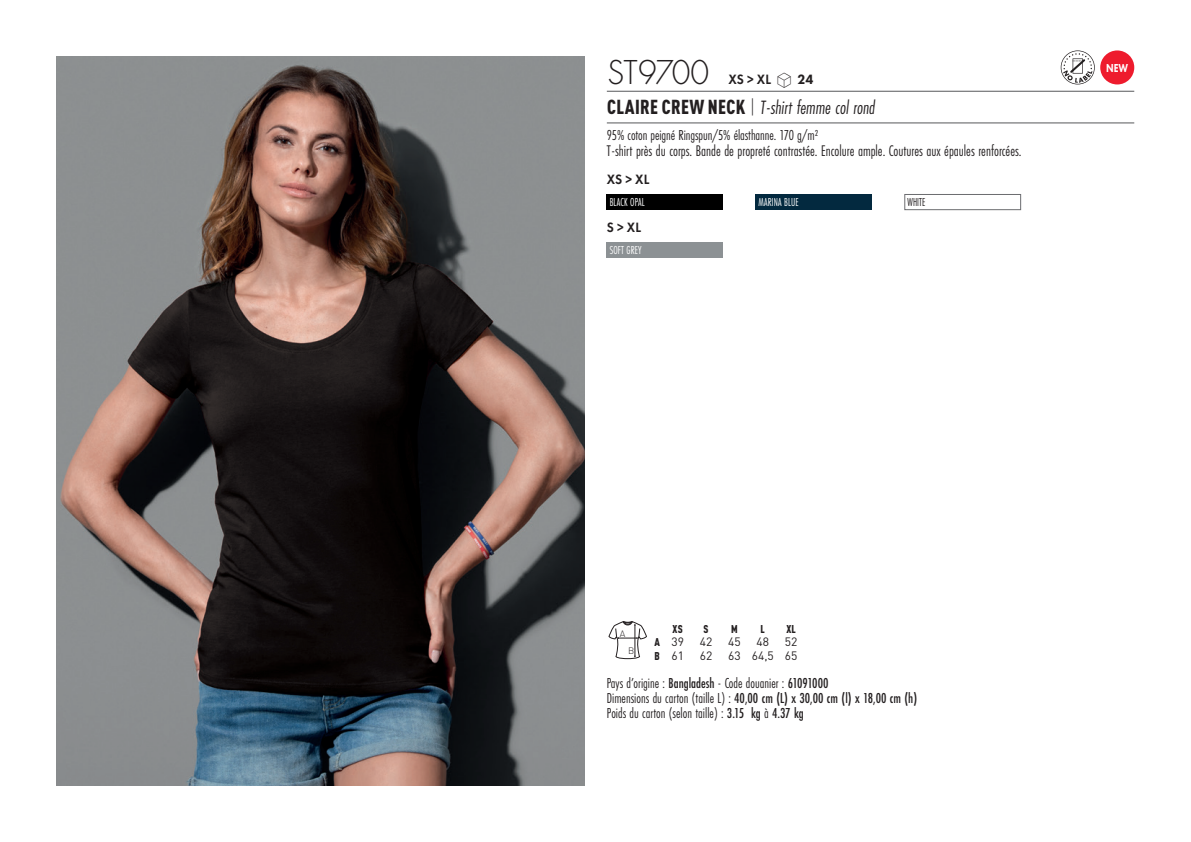
<style>
.page{position:relative;width:1191px;height:842px;background:#fff}
.page>*{position:absolute;margin:0;border:0;box-sizing:border-box;transform-origin:0 0}
.t1{font:300 36px "Futura PT";letter-spacing:-.03em;color:#231f20;scale:.95 1}
.t2{font:italic 20px "Futura PT Cond";color:#231f20;scale:.95 1}
.t3{font:16px "Futura PT Cond";color:#231f20;scale:.95 1}
.grammage_2020{font:15px "Futura PT Cond";color:#231f20;scale:.95 1}
.t4{font:500 15px "Futura PT Cond";color:#231f20;scale:.95 1}
.t5{font:600 14px "Futura PT";letter-spacing:.01em;color:#231f20;scale:.95 1}
.Coloris_nuancier_bla{font:12px "Futura PT Cond";letter-spacing:.01em;color:#fff;scale:.9 1}
._88_tailles_tab_maig{font:12px "DIN Pro";color:#231f20}
.Coloris_nuancier{font:12px "Futura PT Cond";letter-spacing:.01em;color:#231f20;scale:.9 1}
.nuancier_bloc_packsh{font:800 12px "Futura PT";color:#fff;scale:.8 1}
._88_tailles_tab_maig-2{font:900 condensed 11.2px "DIN Pro";color:#231f20;scale:.95 1}
.t6{font:300 9.2px "DIN";color:#231f20}
.s1{font-family:"Linotype Shapeshifter";font-weight:400;font-size:20px}
.s2{font-weight:800}
.s3{font-family:"DIN Pro";font-weight:900;font-style:normal;font-stretch:condensed}
.s4{font-family:"DIN Pro";font-weight:300;font-style:normal;font-stretch:condensed}
.s5{font-weight:900;font-stretch:condensed;font-size:11.2px}
.s6{font-weight:500}
.s7{font-weight:400}
</style>
<div class="page">
<img style="left:57px;top:57px;width:527px;height:728px">
<hr style="left:607px;top:91px;width:527px;height:1px;background:#57585a">
<hr style="left:607px;top:123px;width:527px;height:1px;background:#57585a">
<svg style="left:1060px;top:50px;width:34px;height:34px"></svg>
<div style="left:1100px;top:50px;width:34px;height:34px;background:#ee1b2d;border-radius:50%"></div>
<div style="left:607px;top:194px;width:116px;height:16px;background:#000"></div>
<div style="left:755px;top:194px;width:117px;height:16px;background:#03293f"></div>
<div style="left:904px;top:194px;width:116px;height:16px;background:#fff;border:1px solid #6c6d70"></div>
<div style="left:607px;top:242px;width:116px;height:16px;background:#8c9194"></div>
<svg style="left:608px;top:621px;width:39px;height:38px"></svg>
<p class="t1" style="left:607px;top:52px;width:109px">ST9700</p>
<p class="t5" style="left:728px;top:71px;width:91px">XS &gt; XL <span class="s1">S</span> <span class="s2">24</span></p>
<p class="t2" style="left:607px;top:96px;width:284px"><span class="s3">CLAIRE CREW NECK</span> <span class="s4">|</span> T-shirt femme col rond</p>
<p class="grammage_2020" style="left:607px;top:126px;width:224px">95% coton peigné Ringspun/5% élasthanne. 170 g/m2</p>
<p class="t3" style="left:607px;top:142px;width:438px">T-shirt près du corps. Bande de propreté contrastée. Encolure ample. Coutures aux épaules renforcées.</p>
<p class="t5" style="left:607px;top:170px;width:46px">XS &gt; XL</p>
<p class="Coloris_nuancier_bla" style="left:610px;top:195px;width:40px">BLACK OPAL</p>
<p class="Coloris_nuancier_bla" style="left:758px;top:195px;width:46px">MARINA BLUE</p>
<p class="Coloris_nuancier" style="left:907px;top:195px;width:22px">WHITE</p>
<p class="t5" style="left:607px;top:219px;width:38px">S &gt; XL</p>
<p class="Coloris_nuancier_bla" style="left:610px;top:243px;width:37px">SOFT GREY</p>
<p class="nuancier_bloc_packsh" style="left:1106px;top:61px;width:29px">NEW</p>
<p class="_88_tailles_tab_maig-2" style="left:672px;top:620px;width:12px">XS</p>
<p class="_88_tailles_tab_maig-2" style="left:703px;top:620px;width:7px">S</p>
<p class="_88_tailles_tab_maig-2" style="left:731px;top:620px;width:8px">M</p>
<p class="_88_tailles_tab_maig-2" style="left:760px;top:620px;width:6px">L</p>
<p class="_88_tailles_tab_maig-2" style="left:786px;top:620px;width:12px">XL</p>
<p class="_88_tailles_tab_maig" style="left:654px;top:632px;width:31px"><span class="s5">A</span> 39</p>
<p class="_88_tailles_tab_maig" style="left:700px;top:632px;width:14px">42</p>
<p class="_88_tailles_tab_maig" style="left:728px;top:632px;width:14px">45</p>
<p class="_88_tailles_tab_maig" style="left:756px;top:632px;width:14px">48</p>
<p class="_88_tailles_tab_maig" style="left:785px;top:632px;width:14px">52</p>
<p class="_88_tailles_tab_maig" style="left:654px;top:646px;width:31px"><span class="s5">B</span> 61</p>
<p class="_88_tailles_tab_maig" style="left:700px;top:646px;width:14px">62</p>
<p class="_88_tailles_tab_maig" style="left:728px;top:646px;width:71px">63 64,5 65</p>
<p class="grammage_2020" style="left:607px;top:674px;width:235px">Pays d’origine : <span class="s6">Bangladesh</span> - Code douanier : <span class="s6">61091000</span></p>
<p class="t4" style="left:607px;top:689px;width:328px"><span class="s7">Dimensions du carton (taille L) :</span> 40,00 cm (L) x 30,00 cm (l) x 18,00 cm (h)</p>
<p class="grammage_2020" style="left:607px;top:704px;width:209px">Poids du carton (selon taille) : <span class="s6">3.15 kg</span> à <span class="s6">4.37 kg</span></p>
<p class="t6" style="left:620px;top:628px;width:7px">A</p>
<p class="t6" style="left:628px;top:645px;width:8px">B</p>
</div>
